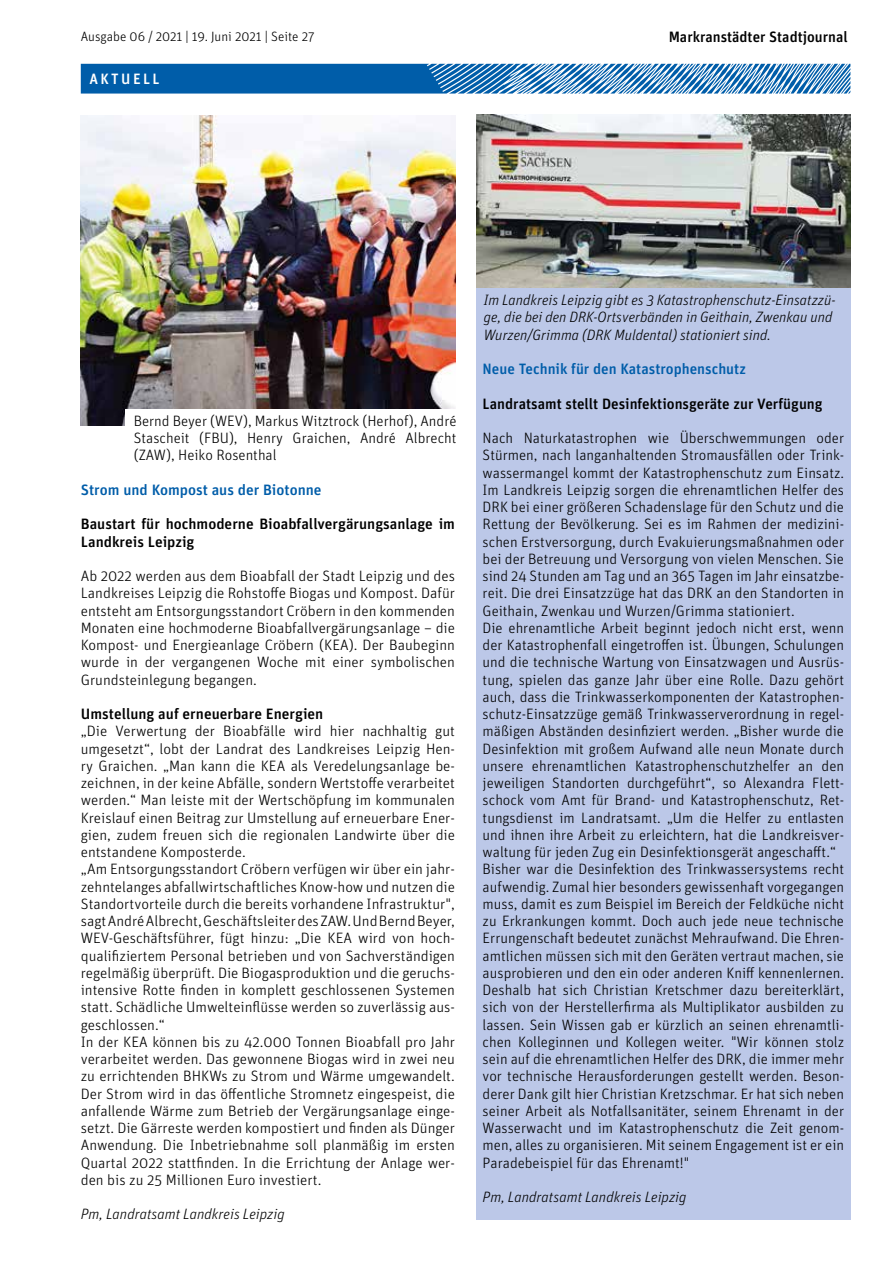
<style>
.page{position:relative;width:893px;height:1263px;background:#fff}
.page>*{position:absolute;margin:0;border:0;box-sizing:border-box;transform-origin:0 0}
.t1{font:300 15px/17.2px "Unit OT";color:#000;text-align:justify}
.t2{font:italic 300 15px/17.2px "Unit OT";color:#000}
.t3{font:500 15px/17.2px "Unit OT";color:#000}
.t4{font:500 15px "Unit OT";color:#005da9}
.t5{font:500 15px "Unit OT";letter-spacing:.16em;color:#fff}
.t6{font:300 13.5px "Unit OT";color:#000}
</style>
<div class="page">
<img style="left:81px;top:115px;width:374px;height:311px">
<div style="left:126px;top:409px;width:337px;height:28px;background:#fff"></div>
<div style="left:476px;top:115px;width:374px;height:1104px;background:#bcc8e8"></div>
<img style="left:476px;top:114px;width:374px;height:174px">
<svg style="left:81px;top:64px;width:769px;height:30px;background:#3a82bc"></svg>
<p class="t6" style="left:81px;top:29px;width:235px">Ausgabe 06 / 2021 | 19. Juni 2021 | Seite 27</p>
<p class="t3" style="left:669px;top:28px;width:180px">Markranstädter Stadtjournal</p>
<p class="t5" style="left:89px;top:70px;width:72px">AKTUELL</p>
<p class="t1" style="left:134px;top:412px;width:324px">Bernd Beyer (WEV), Markus Witztrock (Herhof), André Stascheit (FBU), Henry Graichen, André Albrecht (ZAW), Heiko Rosenthal</p>
<p class="t4" style="left:81px;top:481px;width:242px">Strom und Kompost aus der Biotonne</p>
<p class="t3" style="left:81px;top:515px;width:376px">Baustart für hochmoderne Bioabfallvergärungsanlage im<br>Landkreis Leipzig</p>
<p class="t1" style="left:81px;top:567px;width:376px">Ab 2022 werden aus dem Bioabfall der Stadt Leipzig und des Landkreises Leipzig die Rohstoffe Biogas und Kompost. Dafür entsteht am Entsorgungsstandort Cröbern in den kommenden Monaten eine hochmoderne Bioabfallvergärungsanlage – die Kompost- und Energieanlage Cröbern (KEA). Der Baubeginn wurde in der vergangenen Woche mit einer symbolischen Grundsteinlegung begangen.</p>
<p class="t3" style="left:81px;top:705px;width:244px">Umstellung auf erneuerbare Energien</p>
<p class="t1" style="left:81px;top:723px;width:376px">„Die Verwertung der Bioabfälle wird hier nachhaltig gut umgesetzt“, lobt der Landrat des Landkreises Leipzig Hen&shy;ry Graichen. „Man kann die KEA als Veredelungsanlage be&shy;zeichnen, in der keine Abfälle, sondern Wertstoffe verarbeitet werden.“ Man leiste mit der Wertschöpfung im kommunalen Kreislauf einen Beitrag zur Umstellung auf erneuerbare Ener&shy;gien, zudem freuen sich die regionalen Landwirte über die entstandene Komposterde.</p>
<p class="t1" style="left:81px;top:861px;width:376px">„Am Entsorgungsstandort Cröbern verfügen wir über ein jahr&shy;zehntelanges abfallwirtschaftliches Know-how und nutzen die Standortvorteile durch die bereits vorhandene Infrastruktur", sagt André Albrecht, Geschäftsleiter des ZAW. Und Bernd Beyer, WEV-Geschäftsführer, fügt hinzu: „Die KEA wird von hoch&shy;qualifiziertem Personal betrieben und von Sachverständigen regelmäßig überprüft. Die Biogasproduktion und die geruchs&shy;intensive Rotte finden in komplett geschlossenen Systemen statt. Schädliche Umwelteinflüsse werden so zuverlässig aus&shy;geschlossen.“</p>
<p class="t1" style="left:81px;top:1033px;width:376px">In der KEA können bis zu 42.000 Tonnen Bioabfall pro Jahr verarbeitet werden. Das gewonnene Biogas wird in zwei neu zu errichtenden BHKWs zu Strom und Wärme umgewandelt.<br>Der Strom wird in das öffentliche Stromnetz eingespeist, die anfallende Wärme zum Betrieb der Vergärungsanlage einge&shy;setzt. Die Gärreste werden kompostiert und finden als Dünger Anwendung. Die Inbetriebnahme soll planmäßig im ersten Quartal 2022 stattfinden. In die Errichtung der Anlage wer&shy;den bis zu 25 Millionen Euro investiert.</p>
<p class="t2" style="left:81px;top:1206px;width:205px">Pm, Landratsamt Landkreis Leipzig</p>
<p class="t2" style="left:484px;top:291px;width:353px">Im Landkreis Leipzig gibt es 3 Katastrophenschutz-Einsatzzü&shy;ge, die bei den DRK-Ortsverbänden in Geithain, Zwenkau und<br>Wurzen/Grimma (DRK Muldental) stationiert sind.</p>
<p class="t4" style="left:483px;top:360px;width:265px">Neue Technik für den Katastrophenschutz</p>
<p class="t3" style="left:483px;top:395px;width:341px">Landratsamt stellt Desinfektionsgeräte zur Verfügung</p>
<p class="t1" style="left:483px;top:429px;width:363px">Nach Naturkatastrophen wie Überschwemmungen oder Stürmen, nach langanhaltenden Stromausfällen oder Trink&shy;wassermangel kommt der Katastrophenschutz zum Einsatz.<br>Im Landkreis Leipzig sorgen die ehrenamtlichen Helfer des DRK bei einer größeren Schadenslage für den Schutz und die Rettung der Bevölkerung. Sei es im Rahmen der medizini&shy;schen Erstversorgung, durch Evakuierungsmaßnahmen oder bei der Betreuung und Versorgung von vielen Menschen. Sie sind 24 Stunden am Tag und an 365 Tagen im Jahr einsatzbe&shy;reit. Die drei Einsatzzüge hat das DRK an den Standorten in Geithain, Zwenkau und Wurzen/Grimma stationiert.</p>
<p class="t1" style="left:483px;top:619px;width:363px">Die ehrenamtliche Arbeit beginnt jedoch nicht erst, wenn der Katastrophenfall eingetroffen ist. Übungen, Schulungen und die technische Wartung von Einsatzwagen und Ausrüs&shy;tung, spielen das ganze Jahr über eine Rolle. Dazu gehört auch, dass die Trinkwasserkomponenten der Katastrophen&shy;schutz-Einsatzzüge gemäß Trinkwasserverordnung in regel&shy;mäßigen Abständen desinfiziert werden. „Bisher wurde die Desinfektion mit großem Aufwand alle neun Monate durch unsere ehrenamtlichen Katastrophenschutzhelfer an den jeweiligen Standorten durchgeführt“, so Alexandra Flett&shy;schock vom Amt für Brand- und Katastrophenschutz, Ret&shy;tungsdienst im Landratsamt. „Um die Helfer zu entlasten und ihnen ihre Arbeit zu erleichtern, hat die Landkreisver&shy;waltung für jeden Zug ein Desinfektionsgerät angeschafft.“</p>
<p class="t1" style="left:483px;top:861px;width:363px">Bisher war die Desinfektion des Trinkwassersystems recht aufwendig. Zumal hier besonders gewissenhaft vorgegangen muss, damit es zum Beispiel im Bereich der Feldküche nicht zu Erkrankungen kommt. Doch auch jede neue technische Errungenschaft bedeutet zunächst Mehraufwand. Die Ehren&shy;amtlichen müssen sich mit den Geräten vertraut machen, sie ausprobieren und den ein oder anderen Kniff kennenlernen.<br>Deshalb hat sich Christian Kretschmer dazu bereiterklärt, sich von der Herstellerfirma als Multiplikator ausbilden zu lassen. Sein Wissen gab er kürzlich an seinen ehrenamtli&shy;chen Kolleginnen und Kollegen weiter. "Wir können stolz sein auf die ehrenamtlichen Helfer des DRK, die immer mehr vor technische Herausforderungen gestellt werden. Beson&shy;derer Dank gilt hier Christian Kretzschmar. Er hat sich neben seiner Arbeit als Notfallsanitäter, seinem Ehrenamt in der Wasserwacht und im Katastrophenschutz die Zeit genom&shy;men, alles zu organisieren. Mit seinem Engagement ist er ein Paradebeispiel für das Ehrenamt!"</p>
<p class="t2" style="left:483px;top:1188px;width:205px">Pm, Landratsamt Landkreis Leipzig</p>
</div>
